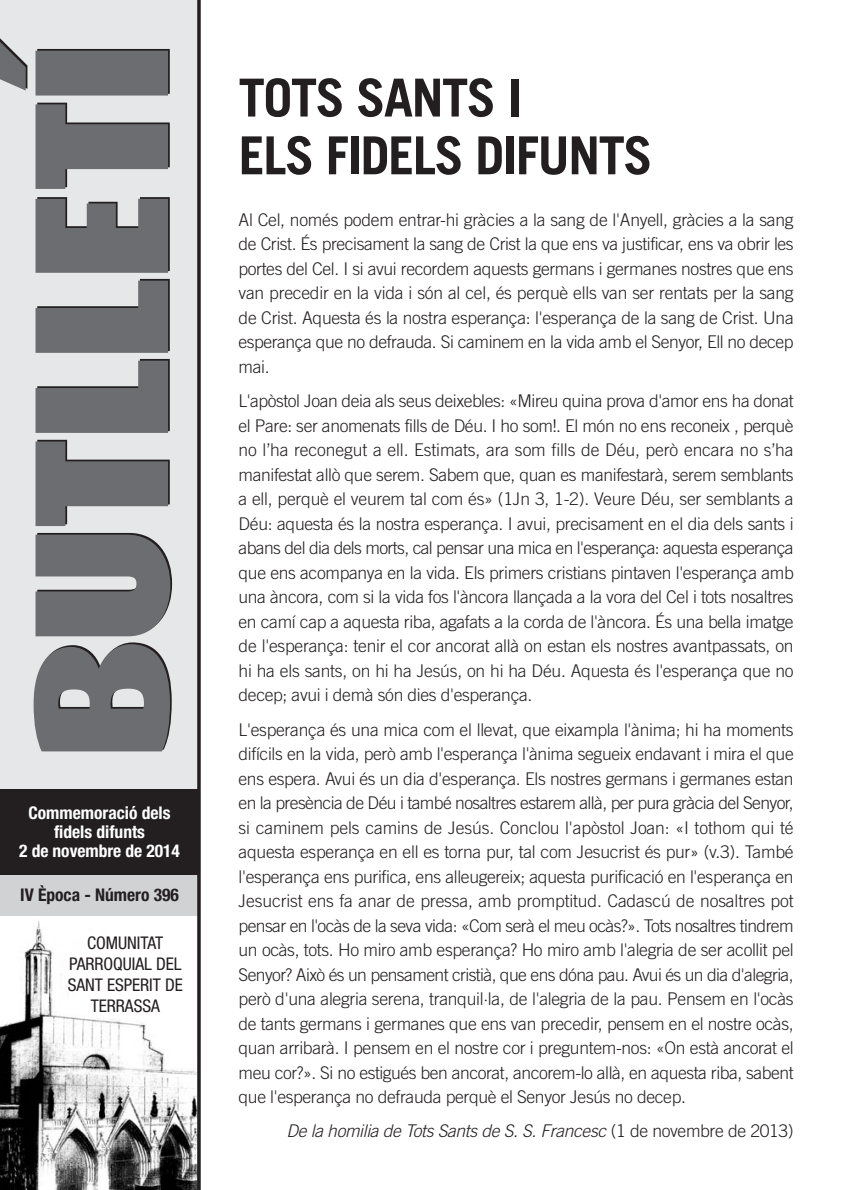
<style>
.page{position:relative;width:844px;height:1190px;background:#fff}
.page>*{position:absolute;margin:0;border:0;box-sizing:border-box;transform-origin:0 0}
.t1{font:700 52.5px/57.8px "Trade Gothic";letter-spacing:-.03em;color:#231f20}
.t2{font:300 17.5px/24.5px "Trade Gothic";letter-spacing:-.02em;color:#231f20;text-align:justify}
.t3{font:italic 300 17.5px "Trade Gothic";color:#231f20}
.t4{font:700 condensed 17.5px/19.2px "Helvetica Neue";color:#fff;text-align:center}
.t5{font:condensed 17.5px/21px "Helvetica Neue";letter-spacing:-.005em;color:#231f20;text-align:center}
.t6{font:700 condensed 17.5px "Helvetica Neue";color:#231f20}
.s1{font-style:normal}
</style>
<div class="page">
<img style="left:0;top:915px;width:197px;height:275px">
<div style="left:0;top:0;width:198px;height:795px;background:#e6e7e9"></div>
<div style="left:0;top:839px;width:199px;height:76px;background:#d1d2d4"></div>
<div style="left:0;top:789px;width:199px;height:85px;background:#231f20"></div>
<svg style="left:197px;top:0;width:4px;height:1190px;background:#3b3839"></svg>
<svg style="left:34px;top:642px;width:138px;height:109px"></svg>
<svg style="left:36px;top:533px;width:136px;height:103px;background:#7c7d7f"></svg>
<svg style="left:36px;top:440px;width:134px;height:86px"></svg>
<svg style="left:36px;top:359px;width:134px;height:74px"></svg>
<svg style="left:36px;top:279px;width:134px;height:74px"></svg>
<svg style="left:36px;top:197px;width:134px;height:76px;background:#78797c"></svg>
<svg style="left:36px;top:103px;width:134px;height:86px"></svg>
<svg style="left:0;top:38px;width:170px;height:58px"></svg>
<p class="t4" style="left:19px;top:805px;width:162px">Commemoració dels fidels difunts<br>2 de novembre de 2014</p>
<p class="t6" style="left:20px;top:889px;width:160px">IV Època - Número 396</p>
<p class="t5" style="left:68px;top:933px;width:116px">COMUNITAT<br>PARROQUIAL DEL<br>SANT ESPERIT DE<br>TERRASSA</p>
<h1 class="t1" style="left:238px;top:74px;width:415px">TOTS SANTS I<br>ELS FIDELS DIFUNTS</h1>
<p class="t2" style="left:238px;top:209px;width:556px">Al Cel, només podem entrar-hi gràcies a la sang de l'Anyell, gràcies a la sang de Crist. És precisament la sang de Crist la que ens va justificar, ens va obrir les portes del Cel. I si avui recordem aquests germans i germanes nostres que ens van precedir en la vida i són al cel, és perquè ells van ser rentats per la sang de Crist. Aquesta és la nostra esperança: l'esperança de la sang de Crist. Una esperança que no defrauda. Si caminem en la vida amb el Senyor, Ell no decep mai.</p>
<p class="t2" style="left:238px;top:390px;width:556px">L'apòstol Joan deia als seus deixebles: «Mireu quina prova d'amor ens ha donat el Pare: ser anomenats fills de Déu. I ho som!. El món no ens reconeix , perquè no l’ha reconegut a ell. Estimats, ara som fills de Déu, però encara no s’ha manifestat allò que serem. Sabem que, quan es manifestarà, serem semblants a ell, perquè el veurem tal com és» (1Jn 3, 1-2). Veure Déu, ser semblants a Déu: aquesta és la nostra esperança. I avui, precisament en el dia dels sants i abans del dia dels morts, cal pensar una mica en l'esperança: aquesta esperança que ens acompanya en la vida. Els primers cristians pintaven l'esperança amb una àncora, com si la vida fos l'àncora llançada a la vora del Cel i tots nosaltres en camí cap a aquesta riba, agafats a la corda de l'àncora. És una bella imatge de l'esperança: tenir el cor ancorat allà on estan els nostres avantpassats, on hi ha els sants, on hi ha Jesús, on hi ha Déu. Aquesta és l'esperança que no decep; avui i demà són dies d'esperança.</p>
<p class="t2" style="left:238px;top:719px;width:556px">L'esperança és una mica com el llevat, que eixampla l'ànima; hi ha moments difícils en la vida, però amb l'esperança l'ànima segueix endavant i mira el que ens espera. Avui és un dia d'esperança. Els nostres germans i germanes estan en la presència de Déu i també nosaltres estarem allà, per pura gràcia del Senyor, si caminem pels camins de Jesús. Conclou l'apòstol Joan: «I tothom qui té aquesta esperança en ell es torna pur, tal com Jesucrist és pur» (v.3). També l'esperança ens purifica, ens alleugereix; aquesta purificació en l'esperança en Jesucrist ens fa anar de pressa, amb promptitud. Cadascú de nosaltres pot pensar en l'ocàs de la seva vida: «Com serà el meu ocàs?». Tots nosaltres tindrem un ocàs, tots. Ho miro amb esperança? Ho miro amb l'alegria de ser acollit pel Senyor? Això és un pensament cristià, que ens dóna pau. Avui és un dia d'alegria, però d'una alegria serena, tranquil·la, de l'alegria de la pau. Pensem en l'ocàs de tants germans i germanes que ens van precedir, pensem en el nostre ocàs, quan arribarà. I pensem en el nostre cor i preguntem-nos: «On està ancorat el meu cor?». Si no estigués ben ancorat, ancorem-lo allà, en aquesta riba, sabent que l'esperança no defrauda perquè el Senyor Jesús no decep.</p>
<p class="t3" style="left:286px;top:1125px;width:508px">De la homilia de Tots Sants de S.S.Francesc <span class="s1">( 1 d e n o v e m b r e d e 2 0 1 3 )</span></p>
</div>
